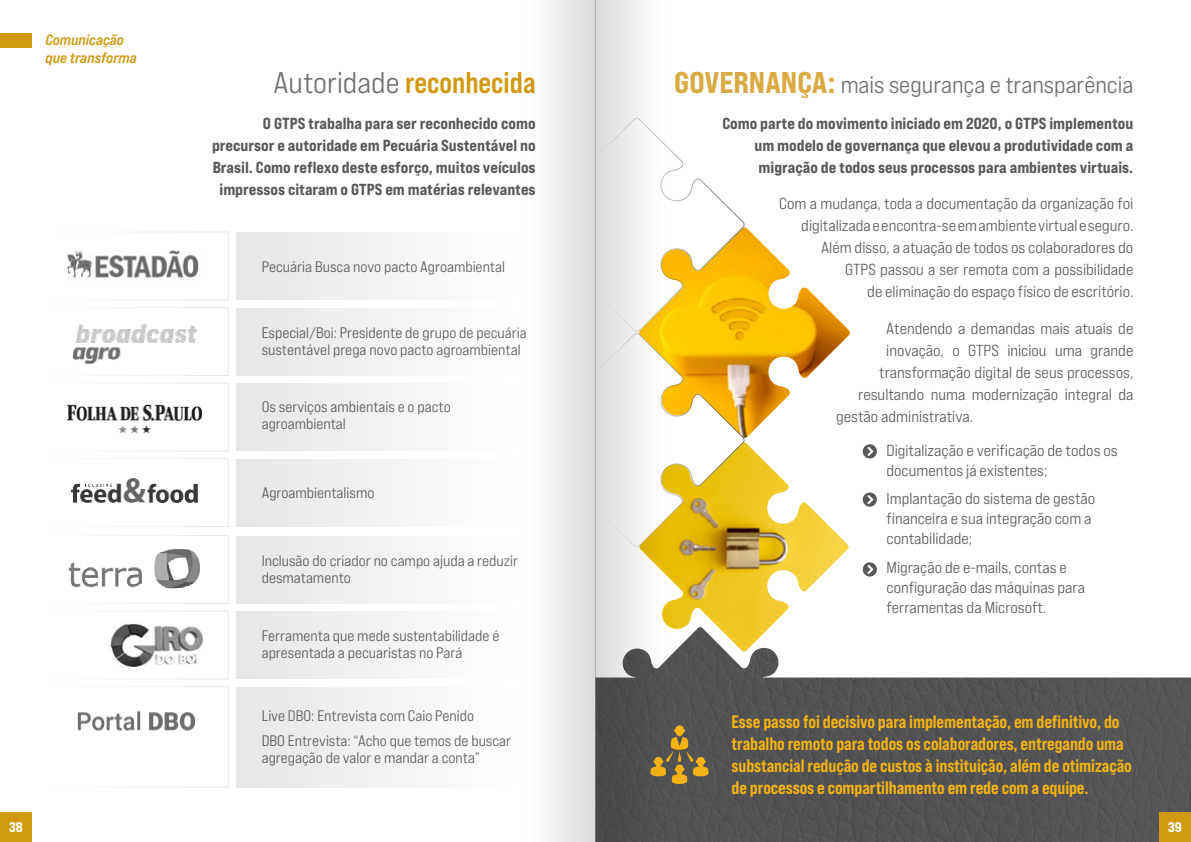
<style>
.page{position:relative;width:1191px;height:842px;background:#fff}
.page>*{position:absolute;margin:0;border:0;box-sizing:border-box;transform-origin:0 0}
.t1{font:700 30px "Bebas Neue Pro Semi Exp";color:#d09910}
.t2{font:500 expanded 24px "Bebas Neue Pro";color:#6d6e71}
.t3{font:18px/22px "Bebas Neue Pro Semi Exp X Bold";letter-spacing:-.005em;color:#f4b213}
.t4{font:500 expanded 16px/20px "Bebas Neue Pro";color:#58595b}
.t5{font:800 expanded 16px/22px "Bebas Neue Pro";color:#58595b;text-align:right}
.t6{font:500 expanded 15.2px/17.1px "Bebas Neue Pro";color:#58595b}
.t7{font:italic 700 expanded 15px/18px "Bebas Neue Pro";color:#d09910}
.t8{font:800 expanded 14px "Bebas Neue Pro";color:#fff}
.s1{font-family:"Bebas Neue Pro";font-weight:500;font-stretch:expanded;color:#6d6e71}
.s2{font-weight:800;font-size:30px;color:#daaa43}
</style>
<div class="page">
<img style="left:67px;top:250px;width:132px;height:28px">
<img style="left:67px;top:404px;width:135px;height:30px">
<img style="left:72px;top:478px;width:125px;height:25px">
<img style="left:68px;top:549px;width:132px;height:40px">
<img style="left:110px;top:623px;width:93px;height:44px">
<img style="left:77px;top:711px;width:119px;height:20px">
<img style="left:73px;top:324px;width:124px;height:40px">
<div style="left:236px;top:232px;width:336px;height:68px;background:#ededed"></div>
<div style="left:236px;top:308px;width:336px;height:68px;background:#ededed"></div>
<div style="left:236px;top:383px;width:336px;height:68px;background:#ededed"></div>
<div style="left:236px;top:459px;width:336px;height:68px;background:#ededed"></div>
<div style="left:236px;top:535px;width:336px;height:68px;background:#ededed"></div>
<div style="left:236px;top:611px;width:336px;height:68px;background:#ededed"></div>
<div style="left:236px;top:687px;width:336px;height:100px;background:#ededed"></div>
<div style="left:0;top:33px;width:31px;height:14px;background:#d09910"></div>
<svg style="left:862px;top:444px;width:15px;height:14px"></svg>
<svg style="left:862px;top:492px;width:15px;height:15px"></svg>
<svg style="left:862px;top:562px;width:15px;height:14px"></svg>
<svg style="left:802px;top:502px;width:47px;height:90px"></svg>
<img style="left:802px;top:287px;width:48px;height:91px">
<div style="left:802px;top:677px;width:389px;height:165px;background:#525355"></div>
<div style="left:0;top:813px;width:32px;height:29px;background:#d09910"></div>
<div style="left:1159px;top:813px;width:32px;height:29px;background:#d09910"></div>
<svg style="left:597px;top:0;width:205px;height:842px"></svg>
<hr style="left:593px;top:0;width:4px;height:842px;background:#000;opacity:.53">
<svg style="left:595px;top:0;width:1px;height:842px"></svg>
<svg style="left:388px;top:0;width:207px;height:842px;fill:#fafafa"></svg>
<p class="t7" style="left:45px;top:31px;width:93px">Comunicação que transforma</p>
<p class="t1" style="left:273px;top:65px;width:264px"><span class="s1">Autoridade</span> reconhecida</p>
<p class="t5" style="left:212px;top:112px;width:325px">O GTPS trabalha para ser reconhecido como precursor e autoridade em Pecuária Sustentável no Brasil. Como reflexo deste esforço, muitos veículos impressos citaram o GTPS em matérias relevantes</p>
<p class="t6" style="left:262px;top:258px;width:245px">Pecuária Busca novo pacto Agroambiental</p>
<p class="t6" style="left:262px;top:324px;width:266px">Especial/Boi: Presidente de grupo de pecuária sustentável prega novo pacto agroambiental</p>
<p class="t6" style="left:262px;top:398px;width:191px">Os serviços ambientais e o pacto agroambiental</p>
<p class="t6" style="left:262px;top:484px;width:114px">Agroambientalismo</p>
<p class="t6" style="left:262px;top:552px;width:258px">Inclusão do criador no campo ajuda a reduzir desmatamento</p>
<p class="t6" style="left:262px;top:626px;width:239px">Ferramenta que mede sustentabilidade é apresentada a pecuaristas no Pará</p>
<p class="t6" style="left:262px;top:706px;width:214px">Live DBO: Entrevista com Caio Penido</p>
<p class="t6" style="left:262px;top:732px;width:251px">DBO Entrevista: “Acho que temos de buscar agregação de valor e mandar a conta”</p>
<p class="t2" style="left:674px;top:70px;width:460px"><span class="s2">GOVERNANÇA:</span> mais segurança e transparência</p>
<p class="t5" style="left:754px;top:112px;width:380px;text-align:justify;text-indent:-32px">Como parte do movimento iniciado em 2020, o GTPS implementou um modelo de governança que elevou a produtividade com a migração de todos seus processos para ambientes virtuais.</p>
<p class="t4" style="left:779px;top:193px;width:356px;line-height:22px;text-align:right">Com a mudança, toda a documentação da organização foi digitalizada e encontra-se em ambiente virtual e seguro.<br>Além disso, a atuação de todos os colaboradores do<br>GTPS passou a ser remota com a possibilidade<br>de eliminação do espaço físico de escritório.</p>
<p class="t4" style="left:886px;top:318px;width:248px">Atendendo a demandas mais atuais de</p>
<p class="t4" style="left:886px;top:340px;width:248px">inovação, o GTPS iniciou uma grande</p>
<p class="t4" style="left:879px;top:362px;width:255px">transformação digital de seus processos,</p>
<p class="t4" style="left:858px;top:384px;width:277px">resultando numa modernização integral da</p>
<p class="t4" style="left:836px;top:406px;width:138px">gestão administrativa.</p>
<p class="t4" style="left:886px;top:440px;width:233px">Digitalização e verificação de todos os documentos já existentes;</p>
<p class="t4" style="left:886px;top:488px;width:210px">Implantação do sistema de gestão financeira e sua integração com a contabilidade;</p>
<p class="t4" style="left:886px;top:557px;width:200px">Migração de e-mails, contas e configuração das máquinas para ferramentas da Microsoft.</p>
<p class="t3" style="left:731px;top:710px;width:402px">Esse passo foi decisivo para implementação, em definitivo, do trabalho remoto para todos os colaboradores, entregando uma substancial redução de custos à instituição, além de otimização de processos e compartilhamento em rede com a equipe.</p>
<p class="t8" style="left:9px;top:819px;width:15px">38</p>
<p class="t8" style="left:1168px;top:819px;width:15px">39</p>
</div>
